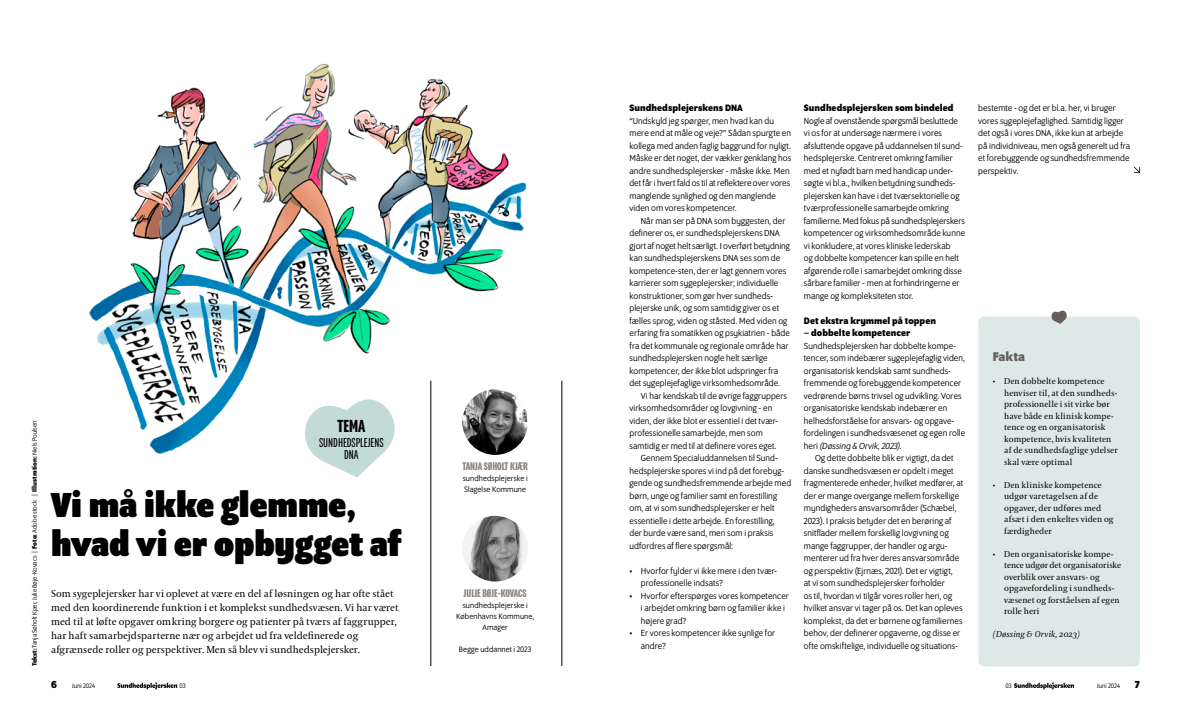
<style>
.page{position:relative;width:1191px;height:709px;background:#fff}
.page>*{position:absolute;margin:0;border:0;box-sizing:border-box;transform-origin:0 0}
.t1{font:900 37.4px/38.3px "Program OT";color:#000}
.t2{font:500 18.9px "Program Nar OT";color:#000}
.t3{font:14px/12px "Program Nar OT";color:#000;text-align:center}
.t4{font:700 13.5px "Program OT";color:#665f59}
.t5{font:500 12px "Program Nar OT";color:#8b8079}
.t6{font:700 11px "Program OT";color:#000}
.t7{font:10px/14px "Coranto 2";color:#000}
.t8{font:700 10px "Program OT";letter-spacing:.005em;color:#000}
.t9{font:9.5px/12.5px "Program OT";letter-spacing:.01em;color:#000}
.t10{font:8.5px/11.5px "Coranto 2";letter-spacing:.005em;color:#000}
.t11{font:8.5px/11px "Program OT";letter-spacing:.015em;color:#000}
.t12{font:italic 8.5px "Coranto 2";letter-spacing:.01em;color:#000}
.t13{font:7px "Program OT";color:#000}
.s1{font-weight:700}
.s2{font-style:italic}
.s3{font-family:"Program OT"}
</style>
<div class="page">
<img style="left:89px;top:63px;width:474px;height:414px">
<svg style="left:297px;top:387px;width:109px;height:90px"></svg>
<div style="left:978px;top:316px;width:161px;height:350px;background:#dce9e7;border-radius:6px"></div>
<svg style="left:1050px;top:310px;width:18px;height:14px"></svg>
<div style="left:462px;top:426px;width:75px;height:54px;background:#fff"></div>
<img style="left:462px;top:389px;width:66px;height:66px;border-radius:33px">
<hr style="left:430px;top:381px;width:1px;height:285px;background:#000">
<hr style="left:561px;top:381px;width:1px;height:285px;background:#000">
<img style="left:462px;top:516px;width:66px;height:65px;border-radius:33px">
<svg style="left:1133px;top:167px;width:7px;height:6px"></svg>
<svg style="left:1014px;top:682px;width:60px;height:7px"></svg>
<svg style="left:117px;top:682px;width:60px;height:7px"></svg>
<p class="t13" style="left:31px;top:666px;width:247px;rotate:-90deg"><span class="s1">Tekst:</span> Tanja Søholt Kjær, Julie Bøje-Kovacs | <span class="s1">Foto:</span> Adobe stock | <span class="s1">Illustration:</span> Niels Poulsen</p>
<h2 class="t2" style="left:337px;top:416px;width:29px">TEMA</h2>
<h3 class="t3" style="left:319px;top:437px;width:66px">SUNDHEDSPLEJENS<br>DNA</h3>
<h1 class="t1" style="left:51px;top:485px;width:352px">Vi må ikke glemme, hvad vi er opbygget af</h1>
<p class="t7" style="left:51px;top:587px;width:349px">Som sygeplejersker har vi oplevet at være en del af løsningen og har ofte stået med den koordinerende funktion i et komplekst sundhedsvæsen. Vi har været med til at løfte opgaver omkring borgere og patienter på tværs af faggrupper, har haft samarbejdsparterne nær og arbejdet ud fra veldefinerede og afgrænsede roller og perspektiver. Men så blev vi sundhedsplejersker.</p>
<p class="t5" style="left:462px;top:460px;width:67px">TANJA SØHOLT KJÆR</p>
<p class="t11" style="left:463px;top:473px;width:66px">sundhedsplejerske i<br>Slagelse Kommune</p>
<p class="t5" style="left:464px;top:586px;width:64px">JULIE BØJE-KOVACS</p>
<p class="t11" style="left:456px;top:599px;width:80px;text-align:center">sundhedsplejerske i<br>Københavns Kommune,<br>Amager</p>
<p class="t11" style="left:459px;top:643px;width:74px">Begge uddannet i 2023</p>
<p class="t8" style="left:629px;top:102px;width:115px">Sundhedsplejerskens DNA</p>
<p class="t9" style="left:629px;top:114px;width:163px">“Undskyld jeg spørger, men hvad kan du mere end at måle og veje?” Sådan spurgte en kollega med anden faglig baggrund for nyligt.<br>Måske er det noget, der vækker genklang hos andre sundhedsplejersker - måske ikke. Men det får i hvert fald os til at reflektere over vores manglende synlighed og den manglende viden om vores kompetencer.</p>
<p class="t9" style="left:629px;top:214px;width:162px;text-indent:11px">Når man ser på DNA som byggesten, der definerer os, er sundhedsplejerskens DNA gjort af noget helt særligt. I overført betydning kan sundhedsplejerskens DNA ses som de kompetence-sten, der er lagt gennem vores karrierer som sygeplejersker; individuelle konstruktioner, som gør hver sundheds&shy;plejerske unik, og som samtidig giver os et fælles sprog, viden og ståsted. Med viden og erfaring fra somatikken og psykiatrien - både fra det kommunale og regionale område har sundhedsplejersken nogle helt særlige kompetencer, der ikke blot udspringer fra det sygeplejefaglige virksomhedsområde.</p>
<p class="t9" style="left:629px;top:389px;width:159px;text-indent:11px">Vi har kendskab til de øvrige faggruppers virksomhedsområder og lovgivning - en viden, der ikke blot er essentiel i det tvær&shy;professionelle samarbejde, men som samtidig er med til at definere vores eget.</p>
<p class="t9" style="left:629px;top:452px;width:163px;text-indent:11px">Gennem Specialuddannelsen til Sund&shy;hedsplejerske spores vi ind på det forebyg&shy;gende og sundhedsfremmende arbejde med børn, unge og familier samt en forestilling om, at vi som sundhedsplejersker er helt essentielle i dette arbejde. En forestilling,<br>der burde være sand, men som i praksis udfordres af flere spørgsmål:</p>
<p class="t9" style="left:641px;top:564px;width:138px;text-indent:-11px">• Hvorfor fylder vi ikke mere i den tvær&shy;professionelle indsats?</p>
<p class="t9" style="left:641px;top:589px;width:150px;text-indent:-11px">• Hvorfor efterspørges vores kompetencer i arbejdet omkring børn og familier ikke i højere grad?</p>
<p class="t9" style="left:641px;top:627px;width:136px;text-indent:-11px">• Er vores kompetencer ikke synlige for andre?</p>
<p class="t8" style="left:804px;top:102px;width:151px">Sundhedsplejersken som bindeled</p>
<p class="t9" style="left:804px;top:114px;width:163px">Nogle af ovenstående spørgsmål besluttede vi os for at undersøge nærmere i vores afsluttende opgave på uddannelsen til sund&shy;hedsplejerske. Centreret omkring familier med et nyfødt barn med handicap under&shy;søgte vi bl.a., hvilken betydning sundheds&shy;plejersken kan have i det tværsektorielle og tværprofessionelle samarbejde omkring familierne. Med fokus på sundhedsplejerskers kompetencer og virksomhedsområde kunne vi konkludere, at vores kliniske lederskab<br>og dobbelte kompetencer kan spille en helt afgørende rolle i samarbejdet omkring disse sårbare familier - men at forhindringerne er mange og kompleksiteten stor.</p>
<p class="t8" style="left:804px;top:315px;width:134px">Det ekstra krymmel på toppen</p>
<p class="t8" style="left:804px;top:327px;width:108px">– dobbelte kompetencer</p>
<p class="t9" style="left:804px;top:339px;width:163px">Sundhedsplejersken har dobbelte kompe&shy;tencer, som indebærer sygeplejefaglig viden, organisatorisk kendskab samt sundheds&shy;fremmende og forebyggende kompetencer vedrørende børns trivsel og udvikling. Vores organisatoriske kendskab indebærer en helhedsforståelse for ansvars- og opgave&shy;fordelingen i sundhedsvæsenet og egen rolle heri <span class="s2">(Døssing &amp; Orvik, 2023).</span></p>
<p class="t9" style="left:804px;top:452px;width:161px;text-indent:11px">Og dette dobbelte blik er vigtigt, da det danske sundhedsvæsen er opdelt i meget fragmenterede enheder, hvilket medfører, at der er mange overgange mellem forskellige myndigheders ansvarsområder (Schæbel, 2023). I praksis betyder det en berøring af snitflader mellem forskellig lovgivning og mange faggrupper, der handler og argu&shy;menterer ud fra hver deres ansvarsområde og perspektiv (Ejrnæs, 2021). Det er vigtigt,<br>at vi som sundhedsplejersker forholder<br>os til, hvordan vi tilgår vores roller heri, og hvilket ansvar vi tager på os. Det kan opleves komplekst, da det er børnene og familiernes behov, der definerer opgaverne, og disse er ofte omskiftelige, individuelle og situations-</p>
<p class="t9" style="left:978px;top:102px;width:153px">bestemte - og det er bl.a. her, vi bruger vores sygeplejefaglighed. Samtidig ligger det også i vores DNA, ikke kun at arbejde på individniveau, men også generelt ud fra et forebyggende og sundhedsfremmende perspektiv.</p>
<h3 class="t4" style="left:992px;top:348px;width:34px">Fakta</h3>
<p class="t10" style="left:1004px;top:376px;width:115px;text-indent:-11px"><span class="s3">•</span> Den dobbelte kompetence henviser til, at den sundheds&shy;professionelle i sit virke bør have både en klinisk kompe&shy;tence og en organisatorisk kompetence, hvis kvaliteten af de sundhedsfaglige ydelser skal være optimal</p>
<p class="t10" style="left:1004px;top:479px;width:111px;text-indent:-11px"><span class="s3">•</span> Den kliniske kompetence udgør varetagelsen af de opgaver, der udføres med afsæt i den enkeltes viden og færdigheder</p>
<p class="t10" style="left:1004px;top:548px;width:119px;text-indent:-11px"><span class="s3">•</span> Den organisatoriske kompe&shy;tence udgør det organisatoriske overblik over ansvars- og opgavefordeling i sundheds&shy;væsenet og forståelsen af egen rolle heri</p>
<p class="t12" style="left:992px;top:629px;width:89px">(Døssing &amp; Orvik, 2023)</p>
<p class="t6" style="left:51px;top:678px;width:7px">6</p>
<p class="t13" style="left:72px;top:681px;width:25px">Juni 2024</p>
<p class="t13" style="left:180px;top:681px;width:8px">03</p>
<p class="t13" style="left:1005px;top:681px;width:8px">03</p>
<p class="t13" style="left:1097px;top:681px;width:25px">Juni 2024</p>
<p class="t6" style="left:1134px;top:678px;width:7px">7</p>
</div>
